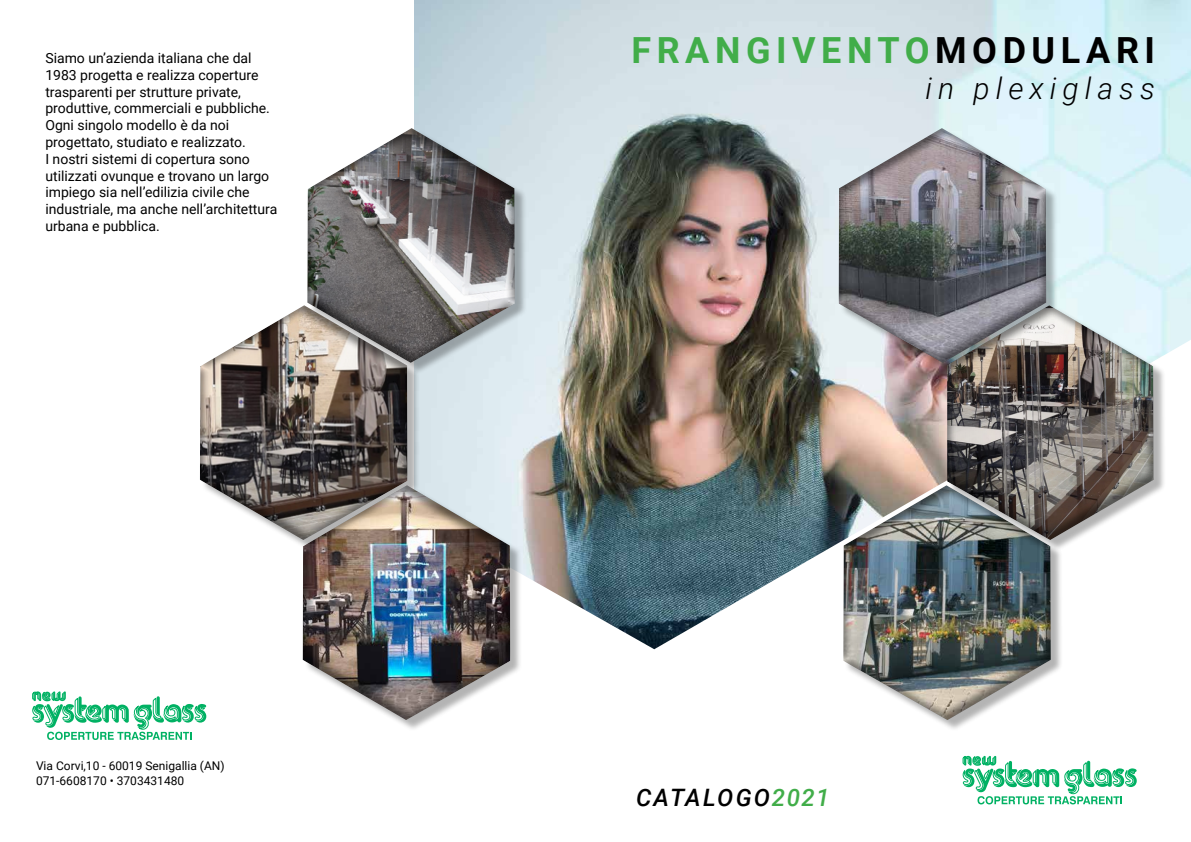
<style>
.page{position:relative;width:1191px;height:842px;background:#fff}
.page>*{position:absolute;margin:0;border:0;box-sizing:border-box;transform-origin:0 0}
.t1{font:700 36px "Roboto";letter-spacing:.155em;color:#41ad49}
.t2{font:italic 300 30px "Roboto";letter-spacing:.2em;color:#000}
.t3{font:italic 500 24px "Roboto";letter-spacing:.06em;color:#000}
.t4{font:14px/16.8px "Roboto";color:#000}
.t5{font:12px/14.4px "Roboto";color:#000}
.s1{color:#000}
.s2{color:#41ad49}
</style>
<div class="page">
<img style="left:414px;top:0;width:777px;height:649px">
<svg style="left:962px;top:755px;width:175px;height:49px"></svg>
<svg style="left:32px;top:691px;width:174px;height:49px"></svg>
<div style="left:840px;top:130px;width:218px;height:245px;background:#000;opacity:.3"></div>
<div style="left:837px;top:127px;width:209px;height:236px;background:#000;opacity:.5"></div>
<div style="left:309px;top:130px;width:218px;height:245px;background:#000;opacity:.3"></div>
<div style="left:307px;top:127px;width:209px;height:236px;background:#000;opacity:.5"></div>
<div style="left:948px;top:307px;width:218px;height:245px;background:#000;opacity:.3"></div>
<div style="left:944px;top:305px;width:209px;height:236px;background:#000;opacity:.5"></div>
<div style="left:201px;top:307px;width:219px;height:245px;background:#000;opacity:.3"></div>
<div style="left:200px;top:305px;width:209px;height:236px;background:#000;opacity:.5"></div>
<div style="left:844px;top:487px;width:219px;height:245px;background:#000;opacity:.3"></div>
<div style="left:842px;top:485px;width:209px;height:236px;background:#000;opacity:.5"></div>
<div style="left:304px;top:487px;width:219px;height:245px;background:#000;opacity:.3"></div>
<div style="left:302px;top:485px;width:209px;height:236px;background:#000;opacity:.5"></div>
<p class="t4" style="left:45px;top:49px;width:233px">Siamo un’azienda italiana che dal 1983 progetta e realizza coperture trasparenti per strutture private, produttive, commerciali e pubbliche.<br>Ogni singolo modello è da noi progettato, studiato e realizzato.<br>I nostri sistemi di copertura sono utilizzati ovunque e trovano un largo impiego sia nell’edilizia civile che industriale, ma anche nell’architettura urbana e pubblica.</p>
<p class="t5" style="left:36px;top:758px;width:190px">Via Corvi,10 - 60019 Senigallia (AN)<br>071-6608170 • 3703431480</p>
<h1 class="t1" style="left:631px;top:25px;width:525px">FRANGIVENTO<span class="s1">MODULARI</span></h1>
<h2 class="t2" style="left:925px;top:67px;width:231px">in plexiglass</h2>
<h3 class="t3" style="left:636px;top:781px;width:195px">CATALOGO<span class="s2">2021</span></h3>
</div>
